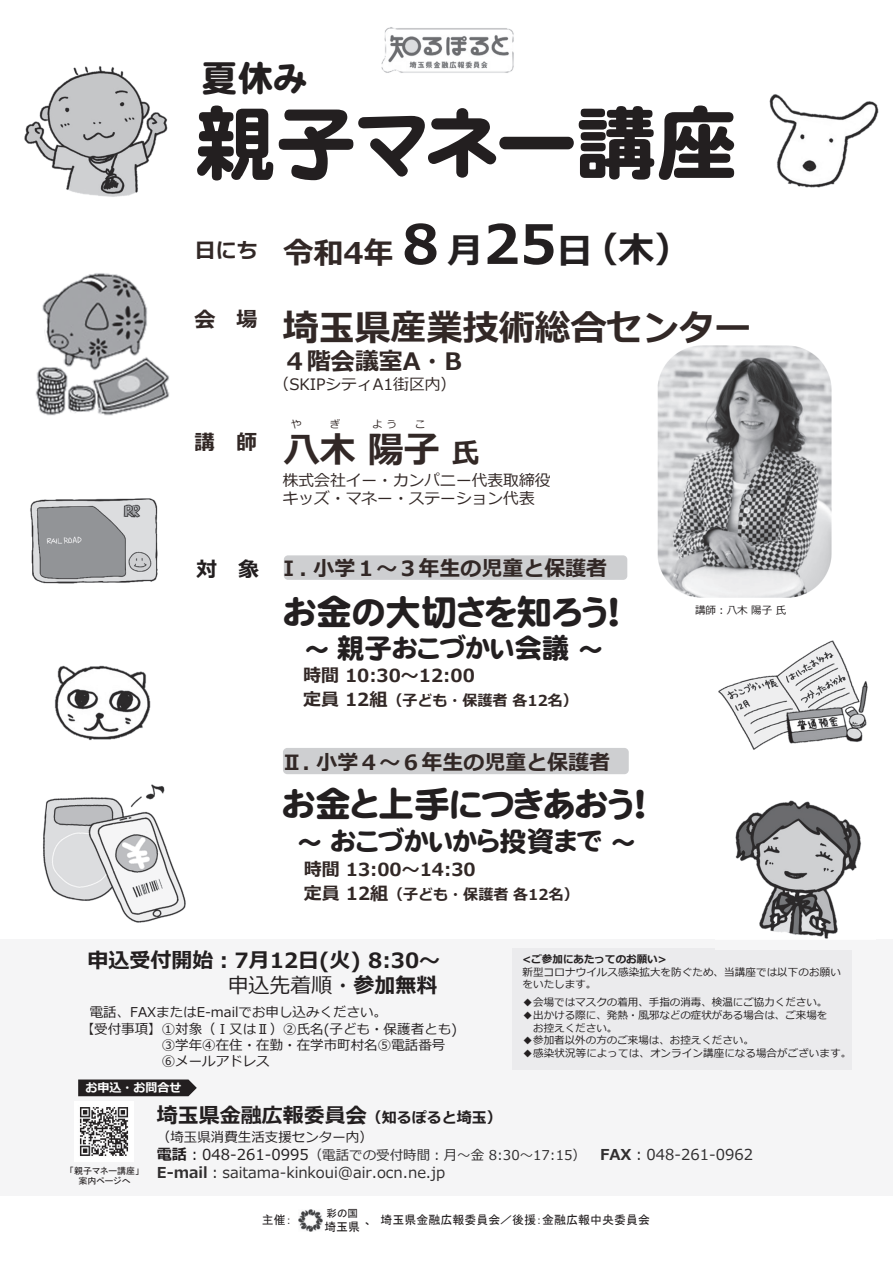
<style>
.page{position:relative;width:893px;height:1263px;background:#fff}
.page>*{position:absolute;margin:0;border:0;box-sizing:border-box;transform-origin:0 0}
.t1{font:81px "DF Maru Gothic SB WING RKSJ H";color:#231f20}
.t2{font:36px "DF Maru Gothic SB WING RKSJ H";color:#231f20}
.t3{font:700 36px "Meiryo";color:#322826}
.t4{font:700 36px "Meiryo";color:#231f20}
.t5{font:700 30px "Meiryo";color:#322826}
.t6{font:27.6px "DF Maru Gothic SB WING RKSJ H";color:#231f20}
.t7{font:700 24px "Meiryo";color:#322826}
.t8{font:700 21px/25.2px "Meiryo";color:#231f20;text-align:right}
.t9{font:700 21px "Meiryo";color:#322826}
.t10{font:700 18px "Meiryo";color:#322826}
.t11{font:15.75px/18.9px "Meiryo";color:#322826}
.t12{font:15px "Meiryo";color:#312f30}
.t13{font:700 15px "Meiryo";color:#322826}
.t14{font:13.5px "Meiryo";color:#231f20}
.t15{font:13.5px/17.4px "Meiryo";color:#312f30}
.t16{font:12px "MS P Gothic";color:#231f20}
.t17{font:700 12px "Meiryo";color:#fff}
.t18{font:10.5px/12.6px "Meiryo";color:#231f20}
.t19{font:700 10.5px "Meiryo";color:#231f20}
.t20{font:10.5px "Meiryo";color:#322826}
.t21{font:10.5px "MS P Gothic";color:#231f20}
.t22{font:9px/10.8px "MS P Gothic";color:#231f20;text-align:center}
.s1{font-size:54px;color:#231f20}
.s2{font-size:36px;color:#231f20}
.s3{font-size:27.6px}
.s4{color:#231f20}
.s5{font-size:24px}
.s6{font-size:18px}
.s7{font-weight:400}
.s8{font-size:15px}
.s9{font-weight:700;font-size:15px;color:#231f20}
.s10{font-size:15px;color:#231f20}
.s11{font-weight:700;font-size:15px}
.s12{font-weight:700}
</style>
<div class="page">
<div style="left:0;top:939px;width:893px;height:256px;background:#f5f5f6"></div>
<img style="left:30px;top:498px;width:128px;height:86px">
<img style="left:298px;top:1210px;width:24px;height:21px">
<div style="left:512px;top:949px;width:340px;height:121px;background:#ebebed"></div>
<svg style="left:78px;top:1079px;width:119px;height:17px;background:#312d2e"></svg>
<img style="left:381px;top:27px;width:133px;height:46px">
<img style="left:35px;top:273px;width:135px;height:143px">
<img style="left:43px;top:784px;width:143px;height:139px">
<img style="left:24px;top:66px;width:144px;height:131px">
<img style="left:718px;top:640px;width:150px;height:110px">
<img style="left:735px;top:800px;width:126px;height:139px">
<img style="left:54px;top:665px;width:97px;height:76px">
<img style="left:769px;top:94px;width:110px;height:94px">
<div style="left:284px;top:555px;width:343px;height:25px;background:#cecfd1;border-radius:4px"></div>
<div style="left:283px;top:748px;width:346px;height:26px;background:#cecfd1;border-radius:4px"></div>
<img style="left:658px;top:346px;width:173px;height:252px">
<img style="left:80px;top:1107px;width:48px;height:49px">
<h2 class="t2" style="left:201px;top:60px;width:107px">夏休み</h2>
<h1 class="t1" style="left:195px;top:103px;width:544px">親子マネー講座</h1>
<h3 class="t9" style="left:195px;top:236px;width:64px">日にち</h3>
<h3 class="t9" style="left:194px;top:305px;width:64px">会 場</h3>
<h3 class="t9" style="left:194px;top:428px;width:64px">講 師</h3>
<h3 class="t5" style="left:283px;top:232px;width:311px">令和4年<span class="s1">８</span><span class="s2">月</span><span class="s1">25</span><span class="s2">日</span></h3>
<h2 class="t4" style="left:582px;top:225px;width:109px">（木）</h2>
<h2 class="t3" style="left:283px;top:302px;width:470px">埼⽟県産業技術総合センター</h2>
<h3 class="t7" style="left:283px;top:344px;width:181px">４階会議室A・B</h3>
<h3 class="t11" style="left:274px;top:376px;width:184px">（SKIPシティA1街区内）</h3>
<p class="t20" style="left:291px;top:417px;width:12px">や</p>
<p class="t20" style="left:330px;top:417px;width:12px">ぎ</p>
<p class="t20" style="left:372px;top:417px;width:26px">よう</p>
<p class="t20" style="left:415px;top:417px;width:12px">こ</p>
<h2 class="t3" style="left:284px;top:425px;width:197px">八木陽子<span class="s3">氏</span></h2>
<h3 class="t11" style="left:283px;top:471px;width:269px">株式会社イー・カンパニー代表取締役キッズ・マネー・ステーション代表</h3>
<h3 class="t9" style="left:196px;top:553px;width:412px"><span class="s4">対 象</span> Ⅰ. ⼩学１〜３年⽣の児童と保護者</h3>
<h2 class="t2" style="left:283px;top:594px;width:343px">お金の大切さを知ろう！</h2>
<h3 class="t6" style="left:305px;top:634px;width:299px"><span class="s5">～</span>親子おこづかい会議<span class="s5">～</span></h3>
<h3 class="t10" style="left:303px;top:662px;width:173px">時間 10:30〜12:00</h3>
<h3 class="t13" style="left:303px;top:690px;width:276px"><span class="s6">定員 12組</span>（子ども・保護者各12名）</h3>
<h3 class="t9" style="left:281px;top:748px;width:330px">Ⅱ. ⼩学４〜６年⽣の児童と保護者</h3>
<h2 class="t2" style="left:282px;top:786px;width:370px">お金と上手につきあおう！</h2>
<h3 class="t6" style="left:297px;top:827px;width:339px"><span class="s5">～</span>おこづかいから投資まで<span class="s5">～</span></h3>
<h3 class="t10" style="left:304px;top:857px;width:173px">時間 13:00〜14:30</h3>
<h3 class="t13" style="left:304px;top:884px;width:276px"><span class="s6">定員 12組</span>（子ども・保護者各12名）</h3>
<p class="t18" style="left:695px;top:604px;width:93px">講師︓⼋⽊ 陽子氏</p>
<h3 class="t8" style="left:88px;top:949px;width:354px">申込受付開始︓7月12日(火) 8:30〜<span class="s7">申込先着順・</span>参加無料</h3>
<p class="t14" style="left:90px;top:1003px;width:299px">電話、FAXまたはE-mailでお申し込みください。</p>
<p class="t14" style="left:81px;top:1019px;width:378px">【受付事項】①対象（Ⅰ又はⅡ）②氏名(子ども・保護者とも)</p>
<p class="t14" style="left:162px;top:1035px;width:285px">③学年④在住・在勤・在学市町村名⑤電話番号</p>
<p class="t14" style="left:162px;top:1052px;width:109px">⑥メールアドレス</p>
<p class="t17" style="left:86px;top:1079px;width:97px">お申込・お問合せ</p>
<p class="t19" style="left:523px;top:952px;width:145px">&lt;ご参加にあたってのお願い&gt;</p>
<p class="t18" style="left:523px;top:966px;width:320px">新型コロナウイルス感染拡大を防ぐため、当講座では以下のお願いをいたします。</p>
<p class="t18" style="left:523px;top:997px;width:306px">◆会場ではマスクの着用、手指の消毒、検温にご協⼒ください。</p>
<p class="t18" style="left:533px;top:1009px;width:296px;text-indent:-11px">◆出かける際に、発熱・風邪などの症状がある場合は、ご来場をお控えください。</p>
<p class="t18" style="left:523px;top:1035px;width:233px">◆参加者以外の方のご来場は、お控えください。</p>
<p class="t18" style="left:523px;top:1047px;width:330px">◆感染状況等によっては、オンライン講座になる場合がございます。</p>
<p class="t22" style="left:70px;top:1165px;width:72px">「親子マネー講座」案内ページへ</p>
<h3 class="t8" style="left:157px;top:1104px;width:346px">埼⽟県⾦融広報委員会<span class="s8">（知るぽると埼⽟）</span></h3>
<p class="t15" style="left:157px;top:1129px;width:598px"><span class="s4">（埼玉県消費生活支援センター内）<br></span><span class="s9">電話</span><span class="s10">︓048-261-0995</span>（電話での受付時間︓⽉〜⾦ 8:30〜17:15） <span class="s11">FAX</span><span class="s8">︓048-261-0962</span></p>
<h3 class="t12" style="left:157px;top:1162px;width:290px"><span class="s12">E-mail</span>︓saitama-kinkoui@air.ocn.ne.jp</h3>
<p class="t21" style="left:326px;top:1208px;width:33px">彩の国</p>
<p class="t16" style="left:324px;top:1221px;width:37px">埼玉県</p>
<p class="t16" style="left:262px;top:1214px;width:31px">主催：</p>
<p class="t16" style="left:364px;top:1214px;width:287px">、 埼玉県金融広報委員会／後援：金融広報中央委員会</p>
</div>
